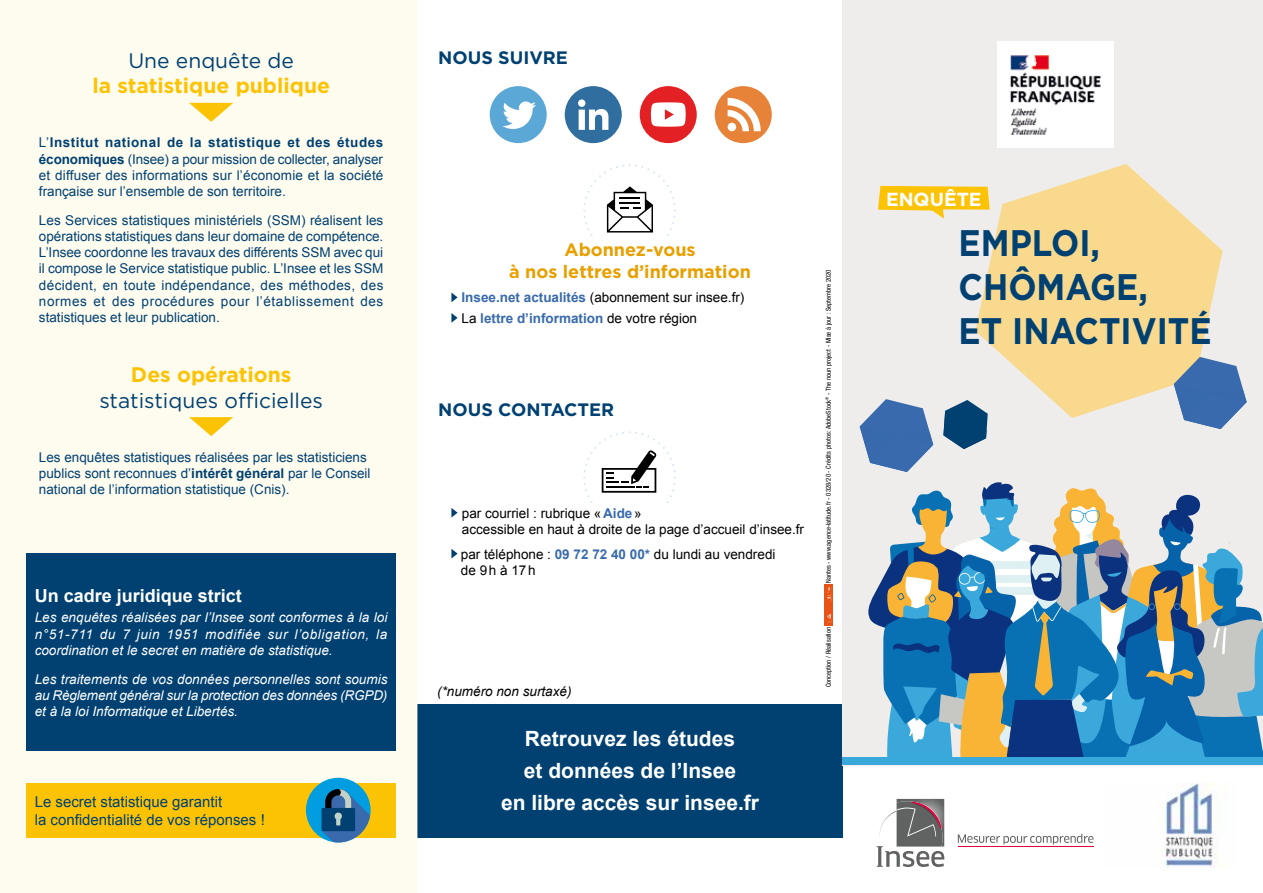
<style>
.page{position:relative;width:1263px;height:893px;background:#fff}
.page>*{position:absolute;margin:0;border:0;box-sizing:border-box;transform-origin:0 0}
.t1{font:700 36.9px/44.2px "Gotham";color:#004172;scale:.9 1}
.t2{font:700 21px/32px "Arial";color:#fff;text-align:center}
.t3{font:21px "Gotham";color:#004172}
.t4{font:700 21px "Gotham";color:#fcc305}
.t5{font:700 18.9px "Gotham";color:#fff}
.t6{font:700 18px/21.6px "Gotham";color:#e8a000;text-align:center}
.t7{font:700 18px "Gotham";color:#004172}
.t8{font:700 18px "Arial";color:#fff}
.t9{font:15px/18px "Arial";color:#004172}
.t10{font:13.5px/16.2px "Arial";color:#004172;text-align:justify}
.t11{font:italic 13.5px/16.2px "Arial";color:#fff;text-align:justify}
.t12{font:13.5px/16.2px "Arial";color:#000}
.t13{font:700 13.5px/20.4px "Arial";color:#386aad}
.t14{font:italic 13.5px "Arial";color:#000}
.t15{font:condensed 6.75px "Helvetica Neue";color:#000}
.s1{font-weight:700}
.s2{font-weight:400;color:#000}
.s3{font-weight:700;color:#386aad}
</style>
<div class="page">
<img style="left:825px;top:585px;width:8px;height:41px">
<div style="left:417px;top:704px;width:426px;height:133px;background:#004172"></div>
<svg style="left:451px;top:292px;width:7px;height:10px"></svg>
<svg style="left:451px;top:313px;width:7px;height:10px"></svg>
<svg style="left:583px;top:164px;width:93px;height:72px"></svg>
<svg style="left:583px;top:431px;width:93px;height:72px"></svg>
<svg style="left:451px;top:508px;width:7px;height:10px"></svg>
<svg style="left:451px;top:549px;width:7px;height:9px"></svg>
<div style="left:490px;top:86px;width:57px;height:57px;background:#5ba8d7;border-radius:50%"></div>
<svg style="left:503px;top:101px;width:33px;height:28px"></svg>
<div style="left:565px;top:86px;width:57px;height:57px;background:#306e9f;border-radius:50%"></div>
<svg style="left:579px;top:109px;width:29px;height:21px"></svg>
<div style="left:578px;top:99px;width:7px;height:8px;background:#fff;border-radius:50%"></div>
<div style="left:640px;top:86px;width:57px;height:57px;background:#e32124;border-radius:50%"></div>
<svg style="left:651px;top:102px;width:35px;height:25px"></svg>
<div style="left:715px;top:86px;width:57px;height:57px;background:#e78339;border-radius:50%"></div>
<svg style="left:728px;top:98px;width:33px;height:33px"></svg>
<div style="left:728px;top:123px;width:8px;height:8px;background:#fff;border-radius:50%"></div>
<div style="left:0;top:0;width:417px;height:893px;background:#fefbef"></div>
<div style="left:26px;top:553px;width:370px;height:198px;background:#004172"></div>
<div style="left:26px;top:783px;width:370px;height:54px;background:#fcc305"></div>
<div style="left:306px;top:778px;width:65px;height:64px;background:#009ee0;border-radius:50%"></div>
<svg style="left:321px;top:787px;width:49px;height:55px"></svg>
<svg style="left:189px;top:103px;width:44px;height:19px"></svg>
<svg style="left:189px;top:417px;width:44px;height:19px"></svg>
<div style="left:843px;top:0;width:420px;height:765px;background:#eeedeb"></div>
<svg style="left:868px;top:482px;width:395px;height:275px"></svg>
<div style="left:843px;top:757px;width:420px;height:7px;background:#39a8da"></div>
<svg style="left:1058px;top:164px;width:93px;height:22px"></svg>
<hr style="left:958px;top:846px;width:135px;height:1px;background:#e0003c">
<svg style="left:958px;top:834px;width:135px;height:10px"></svg>
<svg style="left:877px;top:799px;width:67px;height:68px"></svg>
<img style="left:997px;top:41px;width:116px;height:106px">
<svg style="left:859px;top:186px;width:387px;height:286px"></svg>
<img style="left:1158px;top:784px;width:68px;height:83px">
<h2 class="t3" style="left:128px;top:47px;width:167px">Une enquête de</h2>
<h2 class="t4" style="left:92px;top:72px;width:239px">la statistique publique</h2>
<p class="t10" style="left:39px;top:135px;width:346px">L’<span class="s1">Institut national de la statistique et des études économiques</span> (Insee) a pour mission de collecter, analyser et diffuser des informations sur l’économie et la société française sur l’ensemble de son territoire.</p>
<p class="t10" style="left:39px;top:212px;width:346px">Les Services statistiques ministériels (SSM) réalisent les opérations statistiques dans leur domaine de compétence.<br>L’Insee coordonne les travaux des différents SSM avec qui il compose le Service statistique public. L’Insee et les SSM décident, en toute indépendance, des méthodes, des normes et des procédures pour l’établissement des statistiques et leur publication.</p>
<h3 class="t7" style="left:438px;top:46px;width:131px">NOUS SUIVRE</h3>
<h3 class="t6" style="left:509px;top:239px;width:243px">Abonnez-vous<br>à nos lettres d’information</h3>
<p class="t13" style="left:461px;top:288px;width:284px">Insee.net actualités <span class="s2">(abonnement sur insee.fr)<br>La</span> lettre d’information <span class="s2">de votre région</span></p>
<h2 class="t4" style="left:131px;top:361px;width:162px">Des opérations</h2>
<h2 class="t3" style="left:99px;top:387px;width:225px">statistiques officielles</h2>
<h3 class="t7" style="left:438px;top:398px;width:177px">NOUS CONTACTER</h3>
<p class="t10" style="left:39px;top:449px;width:333px;text-align:left">Les enquêtes statistiques réalisées par les statisticiens publics sont reconnues d’<span class="s1">intérêt général</span> par le Conseil national de l’information statistique (Cnis).</p>
<h3 class="t8" style="left:35px;top:584px;width:209px">Un cadre juridique strict</h3>
<p class="t11" style="left:35px;top:610px;width:354px">Les enquêtes réalisées par l’Insee sont conformes à la loi n°51-711 du 7 juin 1951 modifiée sur l’obligation, la coordination et le secret en matière de statistique.</p>
<p class="t11" style="left:35px;top:671px;width:354px">Les traitements de vos données personnelles sont soumis au Règlement général sur la protection des données (RGPD) et à la loi Informatique et Libertés.</p>
<p class="t9" style="left:35px;top:792px;width:232px">Le secret statistique garantit<br>la confidentialité de vos réponses !</p>
<p class="t12" style="left:462px;top:505px;width:344px">par courriel : rubrique « <span class="s3">Aide</span> »<br>accessible en haut à droite de la page d’accueil d’insee.fr</p>
<p class="t12" style="left:461px;top:546px;width:316px">par téléphone : <span class="s3">09 72 72 40 00*</span> du lundi au vendredi de 9 h à 17 h</p>
<p class="t14" style="left:437px;top:683px;width:136px">(*numéro non surtaxé)</p>
<h2 class="t2" style="left:501px;top:724px;width:259px">Retrouvez les études<br>et données de l’Insee<br>en libre accès sur insee.fr</h2>
<p class="t15" style="left:824px;top:583px;width:315px;rotate:-90deg">Nantes - www.agence-latitude.fr - 0328/20 - Crédits photos : AdobeStock<sup>®</sup> - The noun project - Mise à jour : Septembre 2020</p>
<p class="t15" style="left:824px;top:687px;width:62px;rotate:-90deg">Conception / Réalisation</p>
<h3 class="t5" style="left:886px;top:187px;width:97px">ENQUÊTE</h3>
<h1 class="t1" style="left:958px;top:220px;width:283px">EMPLOI,<br>CHÔMAGE,<br>ET INACTIVITÉ</h1>
</div>
